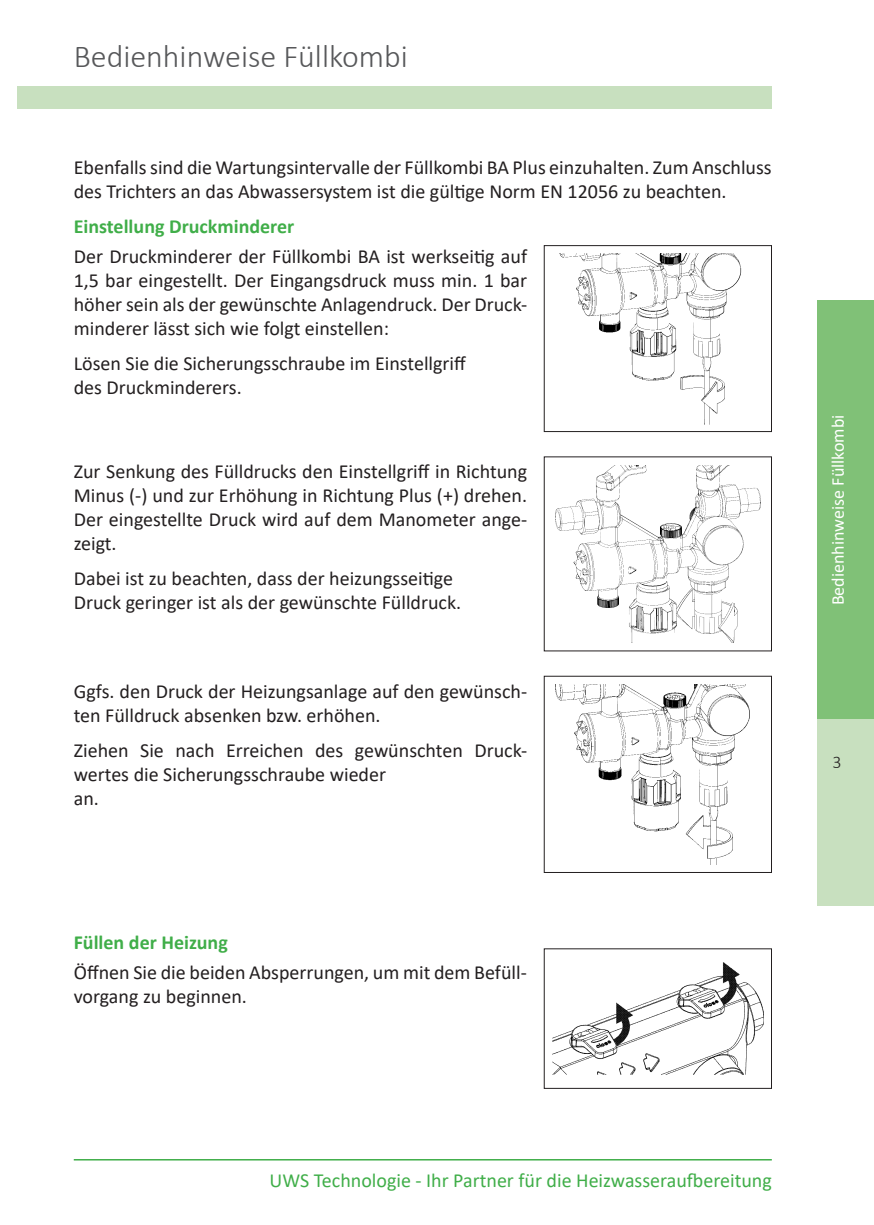
<style>
.page{position:relative;width:874px;height:1225px;background:#fff}
.page>*{position:absolute;margin:0;border:0;box-sizing:border-box;transform-origin:0 0}
.t1{font:300 32px "Calibri";color:#57585a}
.t2{font:20px/24px "Calibri";color:#231f20}
.t3{font:20px "Calibri";color:#40ae49}
.t4{font:700 20px "Calibri";color:#40ae49}
.t5{font:18px "Calibri";color:#fff}
.t6{font:300 18px "Calibri";color:#231f20}
</style>
<div class="page">
<hr style="left:74px;top:1159px;width:697px;height:1px;background:#40ae49">
<div style="left:816px;top:300px;width:57px;height:419px;background:#80c177"></div>
<div style="left:816px;top:719px;width:57px;height:186px;background:#c8e0bf"></div>
<div style="left:17px;top:86px;width:754px;height:23px;background:#c8e0bf"></div>
<img style="left:552px;top:963px;width:210px;height:111px">
<div style="left:543px;top:245px;width:228px;height:187px;border:1px solid #231f20"></div>
<img style="left:559px;top:253px;width:183px;height:171px">
<img style="left:555px;top:466px;width:204px;height:176px">
<div style="left:543px;top:676px;width:228px;height:197px;border:1px solid #231f20"></div>
<img style="left:555px;top:684px;width:195px;height:180px">
<p class="t1" style="left:74px;top:37px;width:335px">Bedienhinweise Füllkombi</p>
<p class="t2" style="left:74px;top:155px;width:699px">Ebenfalls sind die Wartungsintervalle der Füllkombi BA Plus einzuhalten. Zum Anschluss des Trichters an das Abwassersystem ist die gültige Norm EN 12056 zu beachten.</p>
<p class="t4" style="left:74px;top:212px;width:222px">Einstellung Druckminderer</p>
<p class="t2" style="left:74px;top:244px;width:454px;text-align:justify">Der Druckminderer der Füllkombi BA ist werkseitig auf 1,5 bar eingestellt. Der Eingangsdruck muss min. 1 bar höher sein als der gewünschte Anlagendruck. Der Druck&shy;minderer lässt sich wie folgt einstellen:</p>
<p class="t2" style="left:74px;top:351px;width:393px">Lösen Sie die Sicherungsschraube im Einstellgriff</p>
<p class="t2" style="left:74px;top:375px;width:169px">des Druckminderers.</p>
<p class="t2" style="left:74px;top:458px;width:454px;text-align:justify">Zur Senkung des Fülldrucks den Einstellgriff in Richtung Minus (-) und zur Erhöhung in Richtung Plus (+) drehen.<br>Der eingestellte Druck wird auf dem Manometer ange&shy;zeigt.</p>
<p class="t2" style="left:74px;top:566px;width:380px">Dabei ist zu beachten, dass der heizungsseitige</p>
<p class="t2" style="left:74px;top:590px;width:389px">Druck geringer ist als der gewünschte Fülldruck.</p>
<p class="t2" style="left:74px;top:679px;width:454px">Ggfs. den Druck der Heizungsanlage auf den gewünsch&shy;ten Fülldruck absenken bzw. erhöhen.</p>
<p class="t2" style="left:74px;top:738px;width:454px">Ziehen Sie nach Erreichen des gewünschten Druck&shy;wertes die Sicherungsschraube wieder</p>
<p class="t2" style="left:74px;top:786px;width:27px">an.</p>
<p class="t4" style="left:74px;top:928px;width:155px">Füllen der Heizung</p>
<p class="t2" style="left:74px;top:960px;width:454px">Öffnen Sie die beiden Absperrungen, um mit dem Befüll&shy;vorgang zu beginnen.</p>
<p class="t5" style="left:825px;top:605px;width:192px;rotate:-90deg">Bedienhinweise Füllkombi</p>
<p class="t6" style="left:832px;top:751px;width:11px">3</p>
<p class="t3" style="left:269px;top:1166px;width:503px">UWS Technologie - Ihr Partner für die Heizwasseraufbereitung</p>
</div>
